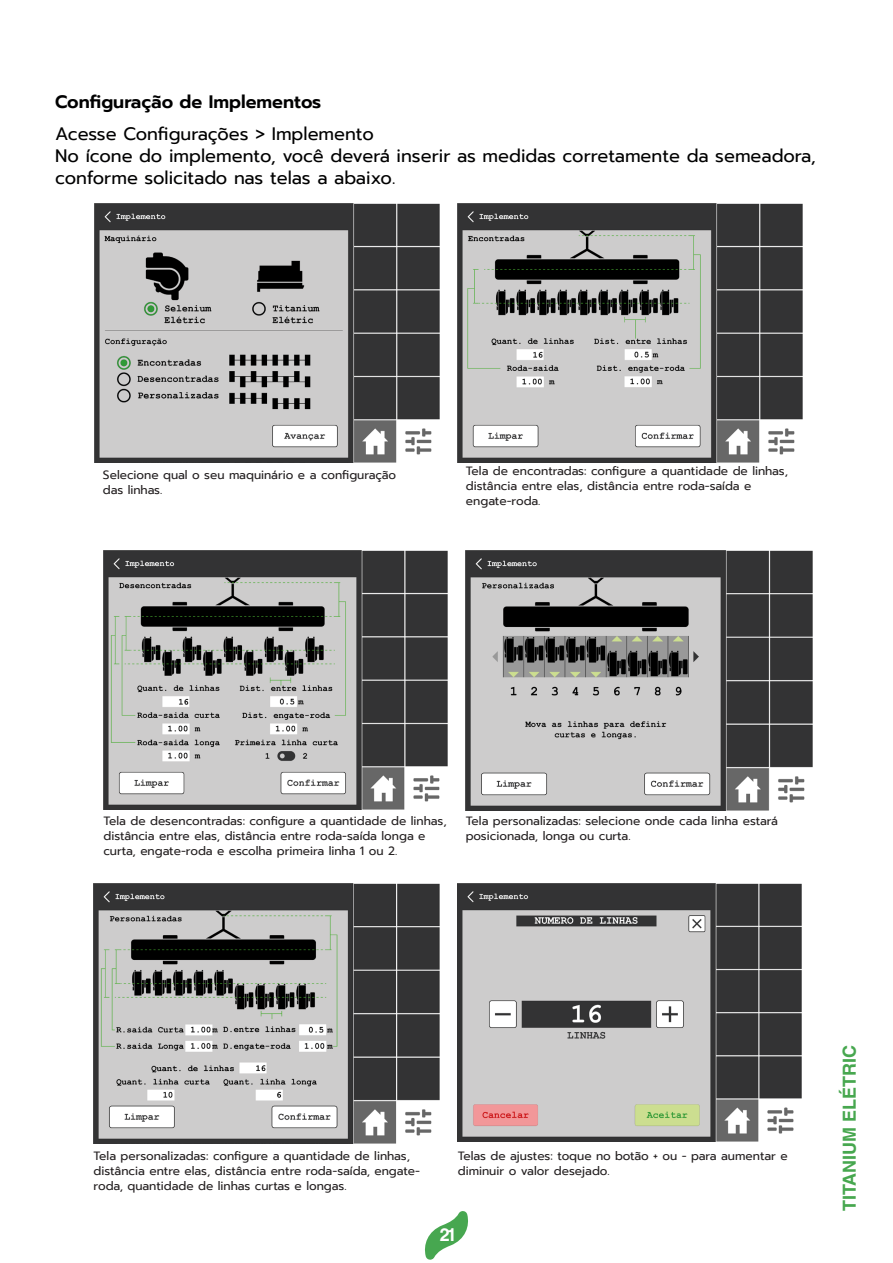
<style>
.page{position:relative;width:893px;height:1263px;background:#fff}
.page>*{position:absolute;margin:0;border:0;box-sizing:border-box;transform-origin:0 0}
.t1{font:18px/21.6px "Prompt";color:#000001}
.t2{font:600 18px "Prompt";color:#000001}
.t3{font:700 18px "Helvetica LT Std";color:#47a74f}
.t4{font:700 18px "Helvetica LT Std";color:#fff}
.t5{font:12px/15px "Prompt";color:#231f20}
</style>
<div class="page">
<svg style="left:425px;top:1211px;width:43px;height:49px"></svg>
<img style="left:103px;top:551px;width:345px;height:258px">
<img style="left:458px;top:883px;width:343px;height:258px">
<img style="left:466px;top:551px;width:346px;height:259px">
<img style="left:94px;top:883px;width:346px;height:260px">
<img style="left:457px;top:204px;width:345px;height:258px">
<img style="left:95px;top:204px;width:344px;height:258px">
<p class="t2" style="left:55px;top:89px;width:268px">Configuração de Implementos</p>
<p class="t1" style="left:55px;top:123px;width:320px">Acesse Configurações &gt; Implemento</p>
<p class="t1" style="left:55px;top:145px;width:762px">No ícone do implemento, você deverá inserir as medidas corretamente da semeadora, conforme solicitado nas telas a abaixo.</p>
<p class="t5" style="left:103px;top:467px;width:295px">Selecione qual o seu maquinário e a configuração das linhas.</p>
<p class="t5" style="left:466px;top:464px;width:324px">Tela de encontradas: configure a quantidade de linhas, distância entre elas, distância entre roda-saída e engate-roda.</p>
<p class="t5" style="left:103px;top:814px;width:345px">Tela de desencontradas: configure a quantidade de linhas, distância entre elas, distância entre roda-saída longa e curta, engate-roda e escolha primeira linha 1 ou 2.</p>
<p class="t5" style="left:466px;top:814px;width:314px">Tela personalizadas: selecione onde cada linha estará posicionada, longa ou curta.</p>
<p class="t5" style="left:94px;top:1148px;width:328px">Tela personalizadas: configure a quantidade de linhas, distância entre elas, distância entre roda-saída, engate&shy;roda, quantidade de linhas curtas e longas.</p>
<p class="t5" style="left:458px;top:1148px;width:331px">Telas de ajustes: toque no botão + ou - para aumentar e diminuir o valor desejado.</p>
<h1 class="t4" style="left:440px;top:1224px;width:19px">21</h1>
<h1 class="t3" style="left:839px;top:1211px;width:168px;rotate:-90deg">TITANIUM ELÉTRIC</h1>
</div>
